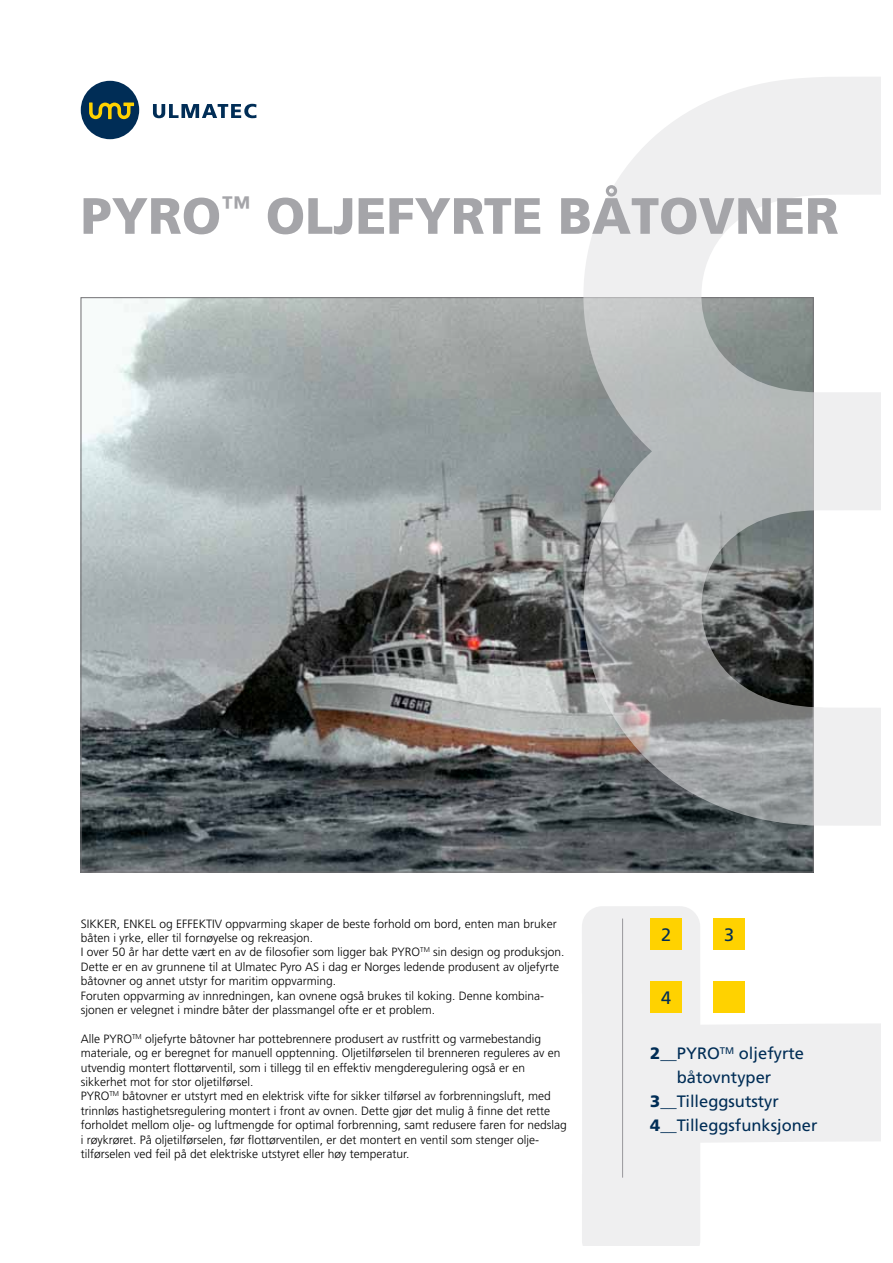
<style>
.page{position:relative;width:893px;height:1263px;background:#fff}
.page>*{position:absolute;margin:0;border:0;box-sizing:border-box;transform-origin:0 0}
.t1{font:900 51px "Frutiger LT";color:#a5a5a9}
.t2{font:18px "Frutiger LT";color:#002d56}
.t3{font:16.5px "Frutiger LT";color:#002d56}
.t4{font:300 12px/14.4px "Frutiger LT";color:#000}
.s1{font-weight:900}
</style>
<div class="page">
<svg style="left:580px;top:77px;width:300px;height:1169px;fill:#efeff0"></svg>
<img style="left:83px;top:299px;width:497px;height:571px">
<div style="left:81px;top:81px;width:58px;height:58px;background:#002d56;border-radius:50%"></div>
<svg style="left:89px;top:102px;width:45px;height:17px"></svg>
<svg style="left:153px;top:104px;width:104px;height:14px"></svg>
<div style="left:650px;top:918px;width:32px;height:32px;background:#ffd200"></div>
<div style="left:650px;top:981px;width:32px;height:32px;background:#ffd200"></div>
<div style="left:713px;top:918px;width:32px;height:32px;background:#ffd200"></div>
<div style="left:713px;top:981px;width:32px;height:32px;background:#ffd200"></div>
<hr style="left:622px;top:918px;width:1px;height:259px;background:#98979b">
<svg style="left:580px;top:298px;width:233px;height:574px;background:#8c9090"></svg>
<h1 class="t1" style="left:81px;top:185px;width:755px">PYRO<sup>™</sup> OLJEFYRTE BÅTOVNER</h1>
<p class="t4" style="left:81px;top:916px;width:485px">SIKKER, ENKEL og EFFEKTIV oppvarming skaper de beste forhold om bord, enten man bruker båten i yrke, eller til fornøyelse og rekreasjon.<br>I over 50 år har dette vært en av de filosofier som ligger bak PYRO<sup>TM</sup> sin design og produksjon.<br>Dette er en av grunnene til at Ulmatec Pyro AS i dag er Norges ledende produsent av oljefyrte båtovner og annet utstyr for maritim oppvarming.<br>Foruten oppvarming av innredningen, kan ovnene også brukes til koking. Denne kombina&shy;sjonen er velegnet i mindre båter der plassmangel ofte er et problem.</p>
<p class="t4" style="left:81px;top:1031px;width:487px">Alle PYRO<sup>TM</sup> oljefyrte båtovner har pottebrennere produsert av rustfritt og varmebestandig materiale, og er beregnet for manuell opptenning. Oljetilførselen til brenneren reguleres av en utvendig montert flottørventil, som i tillegg til en effektiv mengderegulering også er en sikkerhet mot for stor oljetilførsel.<br>PYRO<sup>TM</sup> båtovner er utstyrt med en elektrisk vifte for sikker tilførsel av forbrenningsluft, med trinnløs hastighetsregulering montert i front av ovnen. Dette gjør det mulig å finne det rette forholdet mellom olje- og luftmengde for optimal forbrenning, samt redusere faren for nedslag i røykrøret. På oljetilførselen, før flottørventilen, er det montert en ventil som stenger olje&shy;tilførselen ved feil på det elektriske utstyret eller høy temperatur.</p>
<h2 class="t2" style="left:661px;top:924px;width:12px">2</h2>
<h2 class="t2" style="left:724px;top:924px;width:12px">3</h2>
<h2 class="t2" style="left:661px;top:987px;width:12px">4</h2>
<h3 class="t3" style="left:650px;top:1044px;width:155px"><span class="s1">2</span>__PYRO<sup>TM</sup> oljefyrte</h3>
<h3 class="t3" style="left:677px;top:1068px;width:96px">båtovntyper</h3>
<h3 class="t3" style="left:650px;top:1092px;width:130px"><span class="s1">3</span>__Tilleggsutstyr</h3>
<h3 class="t3" style="left:650px;top:1116px;width:169px"><span class="s1">4</span>__Tilleggsfunksjoner</h3>
</div>
